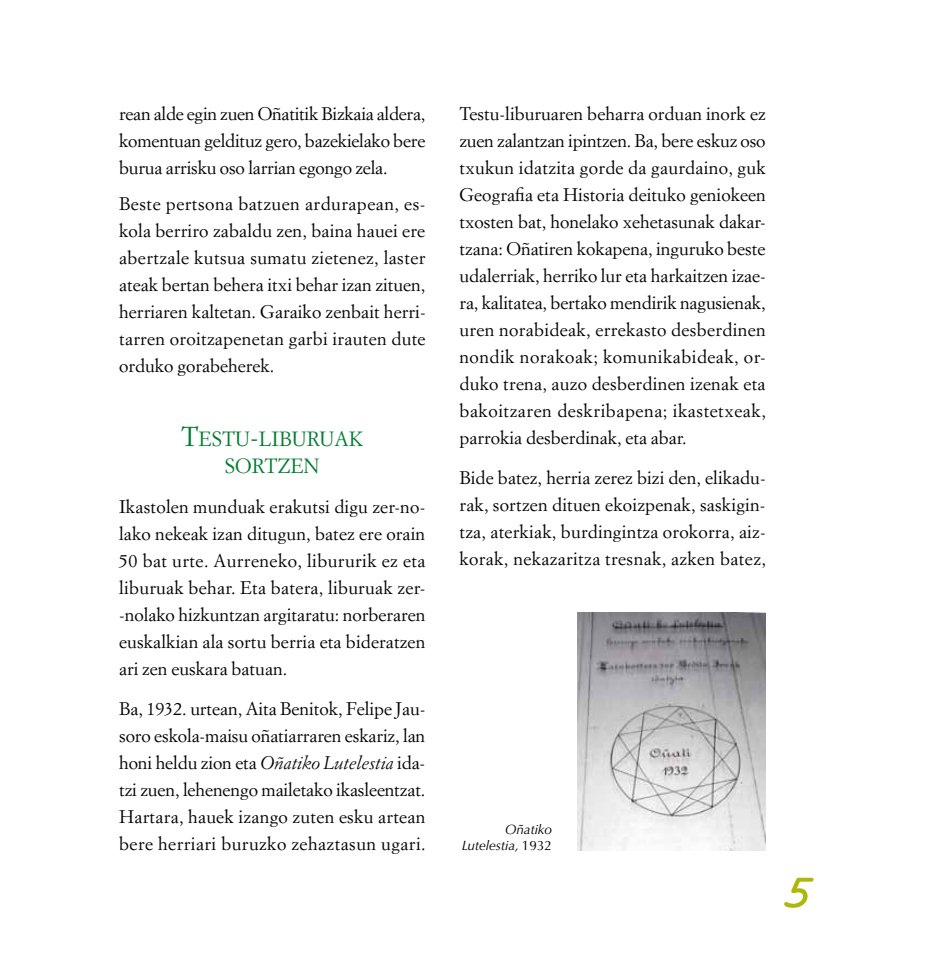
<style>
.page{position:relative;width:936px;height:978px;background:#fff}
.page>*{position:absolute;margin:0;border:0;box-sizing:border-box;transform-origin:0 0}
.t1{font:54px "Santa Fe Let Plain";color:#afb70a}
.t2{font:20.25px/27px "Simoncini Garamond Std";color:#007d2e;text-align:center}
.t3{font:18px/27px "Simoncini Garamond Std";letter-spacing:.005em;color:#000}
.t4{font:italic 13.5px/16.2px "Optima LT Std";color:#000;text-align:right}
.s1{font-size:27px}
.s2{font-style:italic}
.s3{font-style:normal}
</style>
<div class="page">
<img style="left:577px;top:612px;width:188px;height:238px">
<p class="t3" style="left:119px;top:100px;width:308px;text-align:justify">rean alde egin zuen Oñatitik Bizkaia aldera, komentuan geldituz gero, bazekielako bere burua arrisku oso larrian egongo zela.</p>
<p class="t3" style="left:119px;top:190px;width:308px;text-align:justify">Beste pertsona batzuen ardurapean, es&shy;kola berriro zabaldu zen, baina hauei ere abertzale kutsua sumatu zietenez, laster ateak bertan behera itxi behar izan zituen, herriaren kaltetan. Garaiko zenbait herri&shy;tarren oroitzapenetan garbi irauten dute orduko gorabeherek.</p>
<p class="t2" style="left:181px;top:425px;width:184px"><span class="s1">T</span>ESTU<span class="s1">-</span>LIBURUAK<br>SORTZEN</p>
<p class="t3" style="left:119px;top:493px;width:308px;text-align:justify">Ikastolen munduak erakutsi digu zer-no&shy;lako nekeak izan ditugun, batez ere orain 50 bat urte. Aurreneko, libururik ez eta liburuak behar. Eta batera, liburuak zer--nolako hizkuntzan argitaratu: norberaren euskalkian ala sortu berria eta bideratzen ari zen euskara batuan.</p>
<p class="t3" style="left:119px;top:695px;width:308px">Ba, 1932. urtean, Aita Benitok, Felipe Jau&shy;soro eskola-maisu oñatiarraren eskariz, lan honi heldu zion eta <span class="s2">Oñatiko Lutelestia</span> ida&shy;tzi zuen, lehenengo mailetako ikasleentzat.<br>Hartara, hauek izango zuten esku artean bere herriari buruzko zehaztasun ugari.</p>
<p class="t3" style="left:459px;top:100px;width:308px">Testu-liburuaren beharra orduan inork ez zuen zalantzan ipintzen. Ba, bere eskuz oso txukun idatzita gorde da gaurdaino, guk Geografia eta Historia deituko geniokeen txosten bat, honelako xehetasunak dakar&shy;tzana: Oñatiren kokapena, inguruko beste udalerriak, herriko lur eta harkaitzen izae&shy;ra, kalitatea, bertako mendirik nagusienak, uren norabideak, errekasto desberdinen nondik norakoak; komunikabideak, or&shy;duko trena, auzo desberdinen izenak eta bakoitzaren deskribapena; ikastetxeak, parrokia desberdinak, eta abar.</p>
<p class="t3" style="left:459px;top:464px;width:308px">Bide batez, herria zerez bizi den, elikadu&shy;rak, sortzen dituen ekoizpenak, saskigin&shy;tza, aterkiak, burdingintza orokorra, aiz&shy;korak, nekazaritza tresnak, azken batez,</p>
<p class="t4" style="left:462px;top:822px;width:92px">Oñatiko<br>Lutelestia, <span class="s3">1932</span></p>
<h1 class="t1" style="left:787px;top:871px;width:23px">5</h1>
</div>
